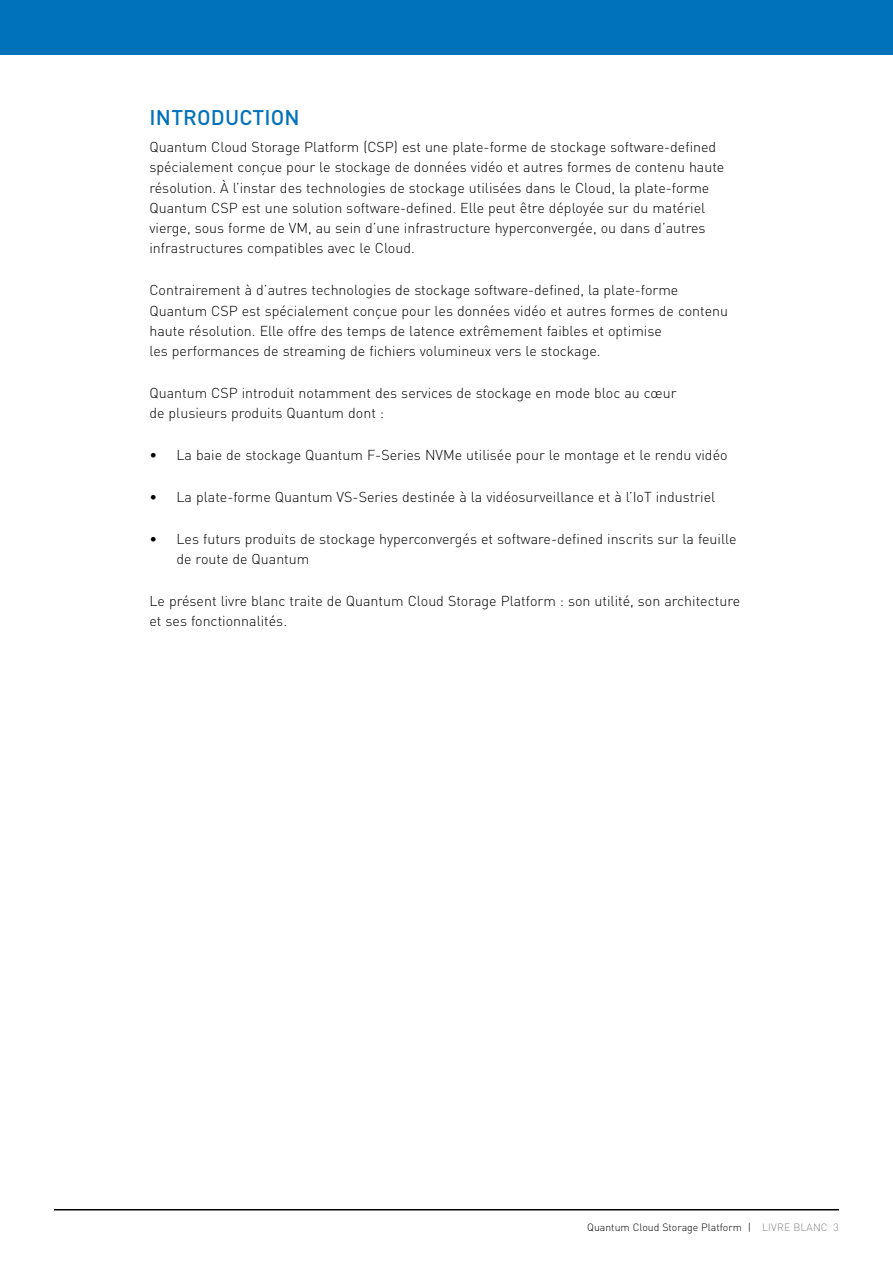
<style>
.page{position:relative;width:893px;height:1263px;background:#fff}
.page>*{position:absolute;margin:0;border:0;box-sizing:border-box;transform-origin:0 0}
.header_shortcut_0316{font:500 21px "DIN Pro";letter-spacing:.01em;color:#0072bc}
.Paragraph{font:300 14.25px/20.2px "DIN Pro";color:#000}
.t1{font:300 10.5px "DIN Pro";color:#000}
.s1{color:#808285}
</style>
<div class="page">
<div style="left:0;top:0;width:893px;height:55px;background:#0072bc"></div>
<hr style="left:54px;top:1209px;width:785px;height:1px;background:#000">
<p class="header_shortcut_0316" style="left:150px;top:101px;width:152px">INTRODUCTION</p>
<p class="Paragraph" style="left:149px;top:136px;width:576px">Quantum Cloud Storage Platform (CSP) est une plate-forme de stockage software-defined spécialement conçue pour le stockage de données vidéo et autres formes de contenu haute résolution. À l’instar des technologies de stockage utilisées dans le Cloud, la plate-forme Quantum CSP est une solution software-defined. Elle peut être déployée sur du matériel vierge, sous forme de VM, au sein d’une infrastructure hyperconvergée, ou dans d’autres infrastructures compatibles avec le Cloud.</p>
<p class="Paragraph" style="left:149px;top:279px;width:580px">Contrairement à d’autres technologies de stockage software-defined, la plate-forme Quantum CSP est spécialement conçue pour les données vidéo et autres formes de contenu haute résolution. Elle offre des temps de latence extrêmement faibles et optimise<br>les performances de streaming de fichiers volumineux vers le stockage.</p>
<p class="Paragraph" style="left:149px;top:381px;width:529px">Quantum CSP introduit notamment des services de stockage en mode bloc au cœur de plusieurs produits Quantum dont :</p>
<p class="Paragraph" style="left:149px;top:443px;width:580px">• La baie de stockage Quantum F-Series NVMe utilisée pour le montage et le rendu vidéo</p>
<p class="Paragraph" style="left:149px;top:485px;width:567px">• La plate-forme Quantum VS-Series destinée à la vidéosurveillance et à l’IoT industriel</p>
<p class="Paragraph" style="left:176px;top:527px;width:562px;text-indent:-27px">• Les futurs produits de stockage hyperconvergés et software-defined inscrits sur la feuille de route de Quantum</p>
<p class="Paragraph" style="left:149px;top:589px;width:592px">Le présent livre blanc traite de Quantum Cloud Storage Platform : son utilité, son architecture et ses fonctionnalités.</p>
<p class="t1" style="left:587px;top:1219px;width:253px">Quantum Cloud Storage Platform | <span class="s1">LIVRE BLANC 3</span></p>
</div>
